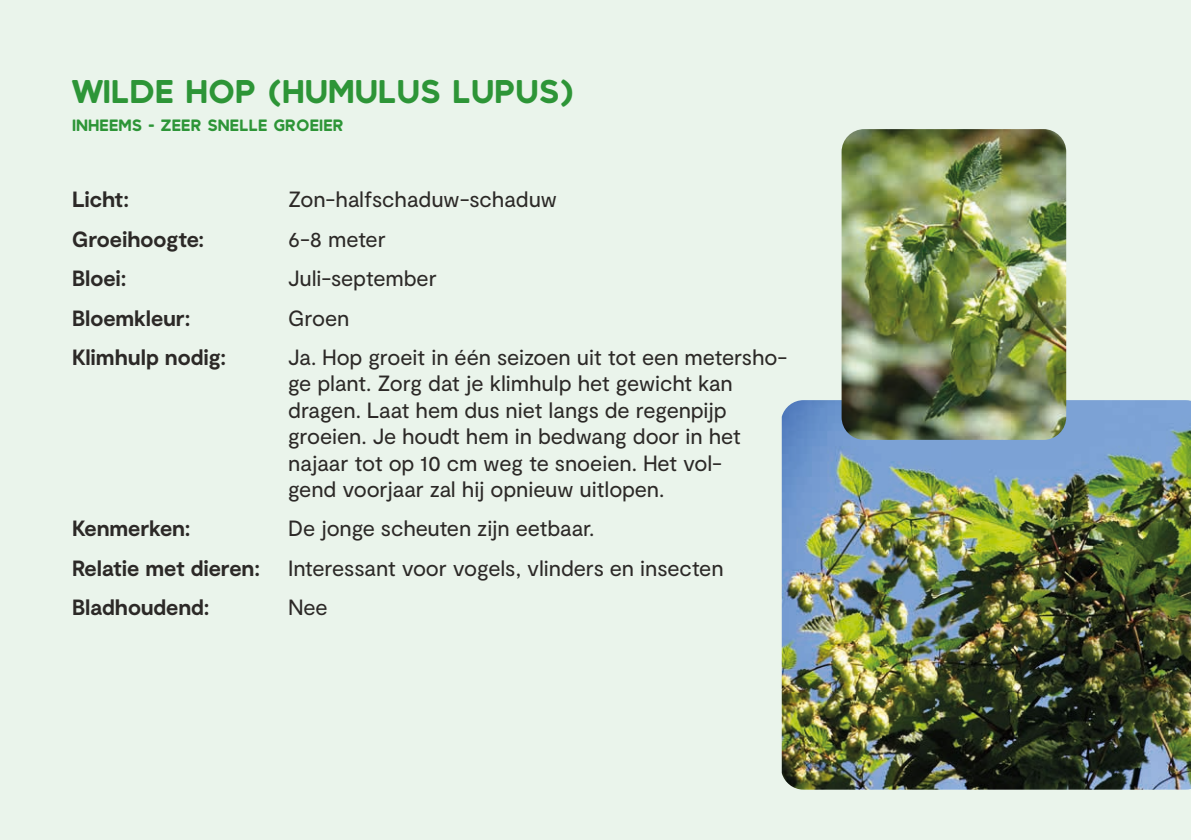
<style>
.page{position:relative;width:1191px;height:840px;background:#fff}
.page>*{position:absolute;margin:0;border:0;box-sizing:border-box;transform-origin:0 0}
.t1{font:40px "Wetteren Solid";color:#2d9537}
.t2{font:22px/26.4px "Moderat";letter-spacing:-.005em;color:#2c2927}
.t3{font:700 22px "Moderat";letter-spacing:-.005em;color:#2c2927}
.t4{font:20px "Wetteren Solid";color:#2d9537}
</style>
<div class="page">
<div style="left:0;top:0;width:1191px;height:839px;background:#eaf4eb"></div>
<img style="left:781px;top:400px;width:410px;height:389px">
<img style="left:841px;top:129px;width:225px;height:310px">
<h1 class="t1" style="left:72px;top:70px;width:503px">Wilde hop (Humulus lupus)</h1>
<p class="t4" style="left:72px;top:114px;width:273px">inheems - zeer snelle groeier</p>
<p class="t3" style="left:72px;top:186px;width:59px">Licht:</p>
<p class="t2" style="left:288px;top:187px;width:270px">Zon-halfschaduw-schaduw</p>
<p class="t3" style="left:72px;top:225px;width:134px">Groeihoogte:</p>
<p class="t2" style="left:288px;top:226px;width:99px">6-8 meter</p>
<p class="t3" style="left:72px;top:264px;width:56px">Bloei:</p>
<p class="t2" style="left:288px;top:265px;width:150px">Juli-september</p>
<p class="t3" style="left:72px;top:304px;width:120px">Bloemkleur:</p>
<p class="t2" style="left:288px;top:305px;width:63px">Groen</p>
<p class="t3" style="left:72px;top:343px;width:156px">Klimhulp nodig:</p>
<p class="t2" style="left:288px;top:344px;width:500px">Ja. Hop groeit in één seizoen uit tot een metersho&shy;ge plant. Zorg dat je klimhulp het gewicht kan dragen. Laat hem dus niet langs de regenpijp groeien. Je houdt hem in bedwang door in het najaar tot op 10 cm weg te snoeien. Het vol-<br>gend voorjaar zal hij opnieuw uitlopen.</p>
<p class="t3" style="left:72px;top:514px;width:120px">Kenmerken:</p>
<p class="t2" style="left:288px;top:515px;width:308px">De jonge scheuten zijn eetbaar.</p>
<p class="t3" style="left:72px;top:554px;width:189px">Relatie met dieren:</p>
<p class="t2" style="left:288px;top:555px;width:437px">Interessant voor vogels, vlinders en insecten</p>
<p class="t3" style="left:72px;top:593px;width:139px">Bladhoudend:</p>
<p class="t2" style="left:288px;top:594px;width:41px">Nee</p>
</div>
